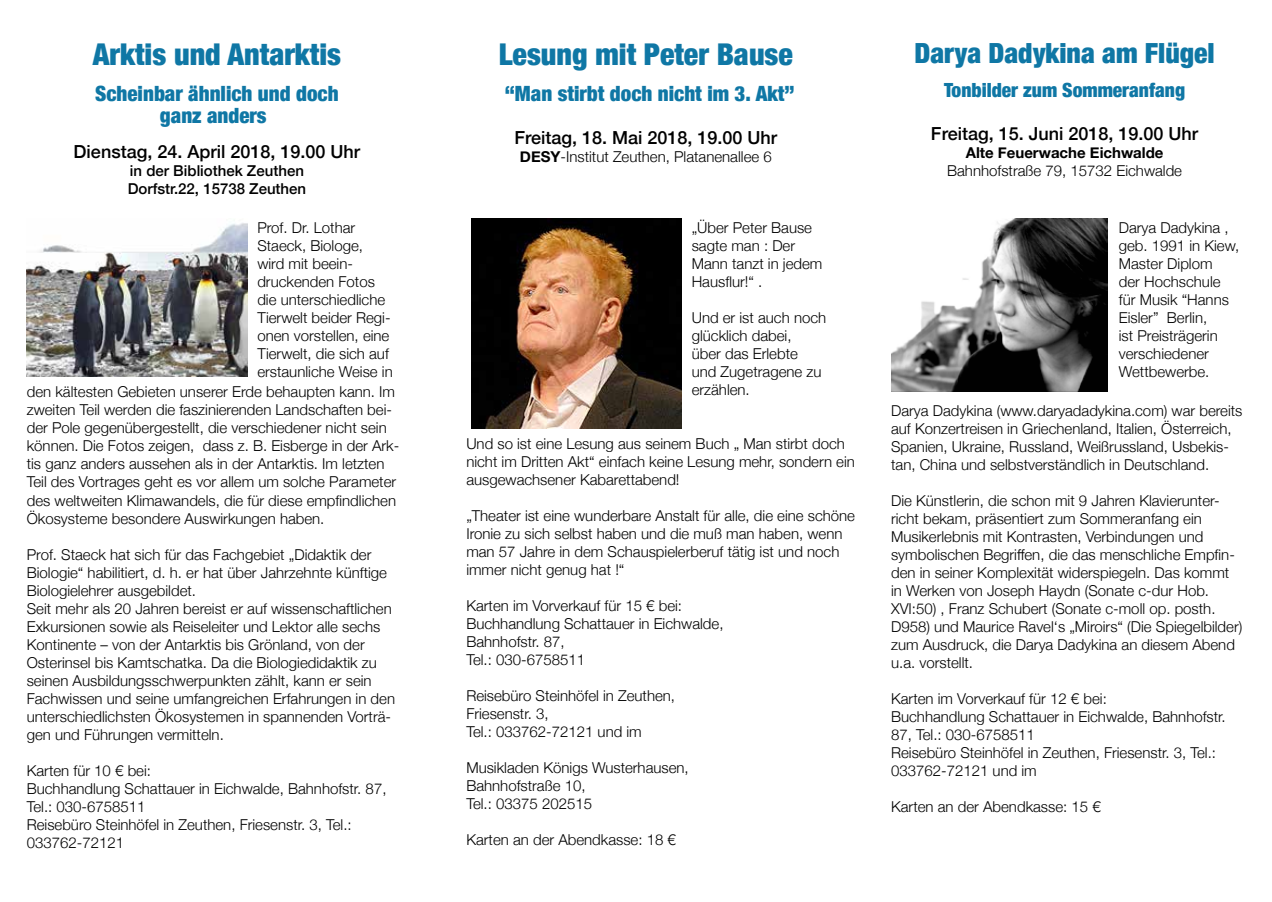
<style>
.page{position:relative;width:1272px;height:902px;background:#fff}
.page>*{position:absolute;margin:0;border:0;box-sizing:border-box;transform-origin:0 0}
.t1{font:900 condensed 30px "Helvetica Neue";color:#0f77a5}
.t2{font:900 condensed 27.75px "Helvetica Neue";color:#0f77a5}
.t3{font:900 condensed 21px "Helvetica Neue";color:#0f77a5}
.t4{font:900 condensed 19.5px "Helvetica Neue";color:#0f77a5}
.t5{font:500 18px "Helvetica Neue";color:#000}
.t6{font:300 15px/18px "Helvetica Neue";color:#000}
.t7{font:500 15px/18px "Helvetica Neue";color:#000}
.t8{font:700 15px "Helvetica Neue";color:#000}
.s1{font-weight:700}
</style>
<div class="page">
<img style="left:27px;top:223px;width:221px;height:153px">
<img style="left:891px;top:218px;width:216px;height:173px">
<img style="left:471px;top:218px;width:210px;height:210px">
<h1 class="t1" style="left:93px;top:29px;width:249px">Arktis und Antarktis</h1>
<h3 class="t3" style="left:95px;top:76px;width:245px">Scheinbar ähnlich und doch</h3>
<h3 class="t3" style="left:160px;top:99px;width:108px">ganz anders</h3>
<p class="t5" style="left:74px;top:137px;width:288px">Dienstag, 24. April 2018, 19.00 Uhr</p>
<p class="t7" style="left:128px;top:161px;width:180px">in der Bibliothek Zeuthen<br>Dorfstr.22, 15738 Zeuthen</p>
<p class="t6" style="left:257px;top:217px;width:137px">Prof. Dr. Lothar<br>Staeck, Biologe, wird mit beein&shy;druckenden Fotos die unterschiedliche<br>Tierwelt beider Regi&shy;onen vorstellen, eine<br>Tierwelt, die sich auf erstaunliche Weise in</p>
<p class="t6" style="left:27px;top:382px;width:374px">den kältesten Gebieten unserer Erde behaupten kann. Im zweiten Teil werden die faszinierenden Landschaften bei&shy;der Pole gegenübergestellt, die verschiedener nicht sein können. Die Fotos zeigen, dass z. B. Eisberge in der Ark&shy;tis ganz anders aussehen als in der Antarktis. Im letzten Teil des Vortrages geht es vor allem um solche Parameter des weltweiten Klimawandels, die für diese empfindlichen Ökosysteme besondere Auswirkungen haben.</p>
<p class="t6" style="left:27px;top:544px;width:370px">Prof. Staeck hat sich für das Fachgebiet „Didaktik der Biologie“ habilitiert, d. h. er hat über Jahrzehnte künftige Biologielehrer ausgebildet.<br>Seit mehr als 20 Jahren bereist er auf wissenschaftlichen Exkursionen sowie als Reiseleiter und Lektor alle sechs Kontinente – von der Antarktis bis Grönland, von der Osterinsel bis Kamtschatka. Da die Biologiedidaktik zu seinen Ausbildungsschwerpunkten zählt, kann er sein Fachwissen und seine umfangreichen Erfahrungen in den unterschiedlichsten Ökosystemen in spannenden Vorträ&shy;gen und Führungen vermitteln.</p>
<p class="t6" style="left:27px;top:760px;width:361px">Karten für 10 € bei:<br>Buchhandlung Schattauer in Eichwalde, Bahnhofstr. 87,<br>Tel.: 030-6758511<br>Reisebüro Steinhöfel in Zeuthen, Friesenstr. 3, Tel.:<br>033762-72121</p>
<h1 class="t1" style="left:498px;top:29px;width:296px">Lesung mit Peter Bause</h1>
<h3 class="t3" style="left:505px;top:76px;width:291px">“Man stirbt doch nicht im 3. Akt”</h3>
<p class="t5" style="left:514px;top:123px;width:264px">Freitag, 18. Mai 2018, 19.00 Uhr</p>
<p class="t6" style="left:520px;top:146px;width:253px"><span class="s1">DESY</span>-Institut Zeuthen, Platanenallee 6</p>
<p class="t6" style="left:691px;top:217px;width:132px">„Über Peter Bause sagte man : Der<br>Mann tanzt in jedem<br>Hausflur!“ .</p>
<p class="t6" style="left:691px;top:307px;width:136px">Und er ist auch noch glücklich dabei,<br>über das Erlebte und Zugetragene zu erzählen.</p>
<p class="t6" style="left:466px;top:433px;width:390px">Und so ist eine Lesung aus seinem Buch „ Man stirbt doch nicht im Dritten Akt“ einfach keine Lesung mehr, sondern ein ausgewachsener Kabarettabend!</p>
<p class="t6" style="left:466px;top:505px;width:390px">„Theater ist eine wunderbare Anstalt für alle, die eine schöne Ironie zu sich selbst haben und die muß man haben, wenn man 57 Jahre in dem Schauspielerberuf tätig ist und noch immer nicht genug hat !“</p>
<p class="t6" style="left:466px;top:595px;width:259px">Karten im Vorverkauf für 15 € bei:<br>Buchhandlung Schattauer in Eichwalde,<br>Bahnhofstr. 87,<br>Tel.: 030-6758511</p>
<p class="t6" style="left:466px;top:685px;width:210px">Reisebüro Steinhöfel in Zeuthen,<br>Friesenstr. 3,<br>Tel.: 033762-72121 und im</p>
<p class="t6" style="left:466px;top:757px;width:224px">Musikladen Königs Wusterhausen,<br>Bahnhofstraße 10,<br>Tel.: 03375 202515</p>
<p class="t6" style="left:466px;top:829px;width:211px">Karten an der Abendkasse: 18 €</p>
<h2 class="t2" style="left:914px;top:30px;width:302px">Darya Dadykina am Flügel</h2>
<h3 class="t4" style="left:944px;top:74px;width:243px">Tonbilder zum Sommeranfang</h3>
<p class="t5" style="left:931px;top:119px;width:269px">Freitag, 15. Juni 2018, 19.00 Uhr</p>
<p class="t8" style="left:965px;top:141px;width:199px">Alte Feuerwache Eichwalde</p>
<p class="t6" style="left:947px;top:160px;width:236px">Bahnhofstraße 79, 15732 Eichwalde</p>
<p class="t6" style="left:1118px;top:217px;width:122px">Darya Dadykina , geb. 1991 in Kiew,<br>Master Diplom<br>der Hochschule für Musik “Hanns<br>Eisler” Berlin,<br>ist Preisträgerin verschiedener<br>Wettbewerbe.</p>
<p class="t6" style="left:891px;top:400px;width:353px">Darya Dadykina (www.daryadadykina.com) war bereits auf Konzertreisen in Griechenland, Italien, Österreich, Spanien, Ukraine, Russland, Weißrussland, Usbekis&shy;tan, China und selbstverständlich in Deutschland.</p>
<p class="t6" style="left:891px;top:490px;width:353px">Die Künstlerin, die schon mit 9 Jahren Klavierunter&shy;richt bekam, präsentiert zum Sommeranfang ein Musikerlebnis mit Kontrasten, Verbindungen und symbolischen Begriffen, die das menschliche Empfin&shy;den in seiner Komplexität widerspiegeln. Das kommt in Werken von Joseph Haydn (Sonate c-dur Hob.<br>XVI:50) , Franz Schubert (Sonate c-moll op. posth.<br>D958) und Maurice Ravel‘s „Miroirs“ (Die Spiegelbilder) zum Ausdruck, die Darya Dadykina an diesem Abend u.a. vorstellt.</p>
<p class="t6" style="left:891px;top:688px;width:336px">Karten im Vorverkauf für 12 € bei:<br>Buchhandlung Schattauer in Eichwalde, Bahnhofstr.<br>87, Tel.: 030-6758511<br>Reisebüro Steinhöfel in Zeuthen, Friesenstr. 3, Tel.:<br>033762-72121 und im</p>
<p class="t6" style="left:891px;top:796px;width:211px">Karten an der Abendkasse: 15 €</p>
</div>
